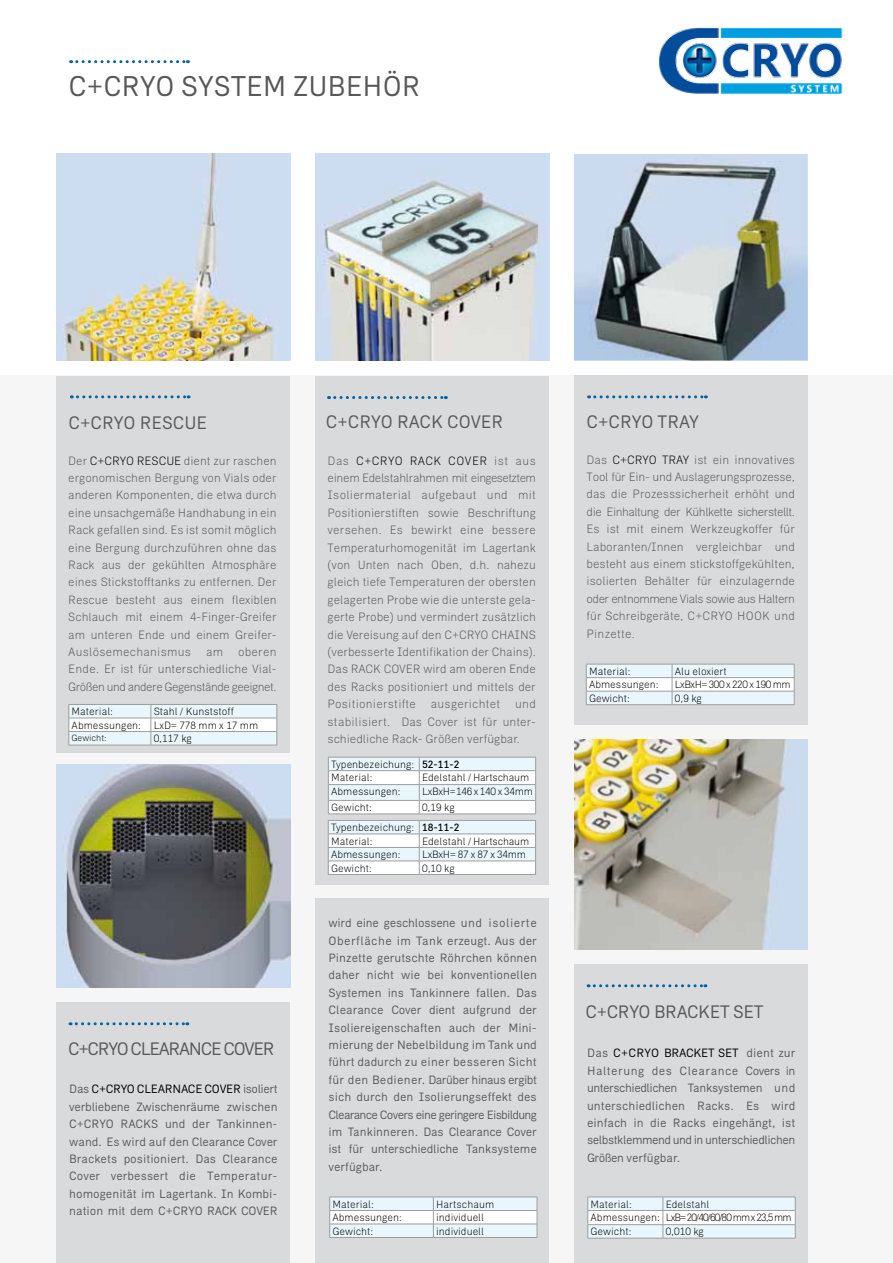
<style>
.page{position:relative;width:893px;height:1263px;background:#fff}
.page>*{position:absolute;margin:0;border:0;box-sizing:border-box;transform-origin:0 0}
.t1{font:28.5px "Zimmer";color:#58585a}
.t2{font:18px "Zimmer";color:#58585a}
.t3{font:18px "Zimmer";letter-spacing:-.07em;color:#58585a}
.t4{font:18px "Zimmer";letter-spacing:-.02em;color:#58585a}
.t5{font:300 12px/17.4px "Zimmer";color:#58585a;text-align:justify}
.t6{font:12px/17.4px "Zimmer";color:#58585a;text-align:justify}
.t7{font:300 10.5px/13.5px "Zimmer";color:#000}
.t8{font:300 10.5px "Zimmer";letter-spacing:-.02em;color:#000}
.t9{font:300 10.5px "Zimmer";letter-spacing:-.045em;color:#000}
.t10{font:300 10.5px "Zimmer";letter-spacing:-.025em;color:#000}
.t11{font:300 9px "Zimmer";color:#000}
.s1{color:#000}
.s2{font-weight:500}
</style>
<div class="page">
<div style="left:0;top:376px;width:893px;height:887px;background:#f6f6f6"></div>
<div style="left:315px;top:376px;width:234px;height:508px;background:#d9dadb"></div>
<div style="left:574px;top:376px;width:234px;height:349px;background:#d9dadb"></div>
<div style="left:574px;top:964px;width:234px;height:299px;background:#d9dadb"></div>
<div style="left:315px;top:898px;width:234px;height:365px;background:#d9dadb"></div>
<div style="left:56px;top:1002px;width:234px;height:261px;background:#d9dadb"></div>
<div style="left:56px;top:376px;width:234px;height:377px;background:#d9dadb"></div>
<svg style="left:329px;top:396px;width:117px;height:3px"></svg>
<svg style="left:588px;top:984px;width:118px;height:3px"></svg>
<svg style="left:70px;top:1022px;width:118px;height:3px"></svg>
<img style="left:574px;top:740px;width:234px;height:209px">
<img style="left:315px;top:154px;width:234px;height:207px">
<svg style="left:71px;top:60px;width:117px;height:3px"></svg>
<img style="left:659px;top:28px;width:184px;height:65px">
<svg style="left:329px;top:1197px;width:209px;height:40px;background:#e9f1f5"></svg>
<hr style="left:329px;top:1237px;width:104px;height:1px;background:#9c9e9f">
<hr style="left:433px;top:1237px;width:104px;height:1px;background:#9c9e9f">
<svg style="left:328px;top:757px;width:208px;height:57px;background:#ecf2f5"></svg>
<hr style="left:328px;top:814px;width:91px;height:1px;background:#9c9e9f">
<hr style="left:419px;top:814px;width:117px;height:1px;background:#9c9e9f">
<svg style="left:328px;top:820px;width:208px;height:54px;background:#ecf2f5"></svg>
<hr style="left:328px;top:874px;width:91px;height:1px;background:#9c9e9f">
<hr style="left:419px;top:874px;width:117px;height:1px;background:#9c9e9f">
<svg style="left:587px;top:1197px;width:209px;height:41px;background:#e9f1f5"></svg>
<hr style="left:588px;top:1238px;width:75px;height:1px;background:#9c9e9f">
<hr style="left:663px;top:1238px;width:132px;height:1px;background:#9c9e9f">
<svg style="left:71px;top:395px;width:118px;height:3px"></svg>
<svg style="left:69px;top:704px;width:209px;height:41px;background:#e8f0f4"></svg>
<hr style="left:69px;top:745px;width:82px;height:1px;background:#9c9e9f">
<hr style="left:151px;top:745px;width:126px;height:1px;background:#9c9e9f">
<img style="left:56px;top:154px;width:234px;height:207px">
<img style="left:56px;top:764px;width:234px;height:224px">
<svg style="left:589px;top:395px;width:117px;height:3px"></svg>
<img style="left:574px;top:154px;width:234px;height:207px">
<svg style="left:586px;top:664px;width:209px;height:41px;background:#e9f1f5"></svg>
<hr style="left:586px;top:704px;width:86px;height:1px;background:#9c9e9f">
<hr style="left:672px;top:704px;width:122px;height:1px;background:#9c9e9f">
<h1 class="t1" style="left:69px;top:70px;width:346px">C+CRYO SYSTE M Zub ehör</h1>
<h2 class="t2" style="left:69px;top:412px;width:127px">C+CRYO RESCUE</h2>
<p class="t5" style="left:68px;top:452px;width:210px">Der <span class="s1">C+CRYO RESCUE</span> dient zur raschen ergonomischen Bergung von Vials oder anderen Komponenten, die etwa durch eine unsachgemäße Handhabung in ein Rack gefallen sind. Es ist somit möglich eine Bergung durchzuführen ohne das Rack aus der gekühlten Atmosphäre eines Stickstofftanks zu entfernen. Der Rescue besteht aus einem flexiblen Schlauch mit einem 4-Finger-Greifer am unteren Ende und einem Greifer-Auslösemechanismus am oberen Ende. Er ist für unterschiedliche Vial-Größen und andere Gegenstände geeignet.</p>
<p class="t7" style="left:72px;top:705px;width:188px;text-indent:82px">Stahl / Kunststoff<br>Abmessungen: LxD= 778 mm x 17 mm</p>
<p class="t11" style="left:72px;top:733px;width:37px">Gewicht:</p>
<p class="t7" style="left:154px;top:732px;width:40px">0,117 kg</p>
<p class="t7" style="left:72px;top:705px;width:43px">Material:</p>
<h2 class="t3" style="left:68px;top:1038px;width:208px">C+CRYO CLEARANCE COVE R</h2>
<p class="t6" style="left:69px;top:1080px;width:210px">Das <span class="s1">C+CRYO CLEARNACE COVE R</span> isoliert verbliebene Zwischenräume zwischen C+CRYO RACKS und der Tankinnen&shy;wand. Es wird auf den Clearance Cover Brackets positioniert. Das Clearance Cover verbessert die Temperatur&shy;homogenität im Lagertank. In Kombi&shy;nation mit dem C+CRYO RACK COVER</p>
<h2 class="t2" style="left:326px;top:411px;width:179px">C+CRYO RACK COVE R</h2>
<p class="t5" style="left:328px;top:452px;width:210px">Das <span class="s1">C+CRYO RACK COVER</span> ist aus einem Edelstahlrahmen mit eingesetztem Isoliermaterial aufgebaut und mit Positionierstiften sowie Beschriftung versehen. Es bewirkt eine bessere Temperaturhomogenität im Lagertank (von Unten nach Oben, d.h. nahezu gleich tiefe Temperaturen der obersten gelagerten Probe wie die unterste gela&shy;gerte Probe) und vermindert zusätzlich die Vereisung auf den C+CRYO CHAINS (verbesserte Identifikation der Chains).<br>Das RACK COVER wird am oberen Ende des Racks positioniert und mittels der Positionierstifte ausgerichtet und stabilisiert. Das Cover ist für unter&shy;schiedliche Rack- Größen verfügbar.</p>
<p class="t7" style="left:331px;top:757px;width:130px">Typenbezeichung: <span class="s2">52-11-2<br></span>Material:</p>
<p class="t8" style="left:422px;top:771px;width:109px">Edelstahl / Hartschaum</p>
<p class="t7" style="left:331px;top:785px;width:71px">Abmessungen:</p>
<p class="t10" style="left:422px;top:785px;width:112px">LxBxH= 146 x 140 x 34mm</p>
<p class="t7" style="left:331px;top:801px;width:42px">Gewicht:</p>
<p class="t7" style="left:331px;top:797px;width:130px;line-height:20px;text-indent:91px">0,19 kg<br>Typenbezeichung: <span class="s2">18-11-2</span></p>
<p class="t7" style="left:331px;top:834px;width:43px">Material:</p>
<p class="t8" style="left:422px;top:835px;width:109px">Edelstahl / Hartschaum</p>
<p class="t7" style="left:331px;top:848px;width:71px">Abmessungen:</p>
<p class="t8" style="left:422px;top:848px;width:105px">LxBxH= 87 x 87 x 34mm</p>
<p class="t7" style="left:331px;top:861px;width:42px">Gewicht:</p>
<p class="t7" style="left:422px;top:861px;width:34px">0,10 kg</p>
<p class="t6" style="left:328px;top:914px;width:210px">wird eine geschlossene und isolierte Oberfläche im Tank erzeugt. Aus der Pinzette gerutschte Röhrchen können daher nicht wie bei konventionellen Systemen ins Tankinnere fallen. Das Clearance Cover dient aufgrund der Isoliereigenschaften auch der Mini&shy;mierung der Nebelbildung im Tank und führt dadurch zu einer besseren Sicht für den Bediener. Darüber hinaus ergibt sich durch den Isolierungseffekt des Clearance Covers eine geringere Eisbildung im Tankinneren. Das Clearance Cover ist für unterschiedliche Tanksysteme verfügbar.</p>
<p class="t7" style="left:332px;top:1197px;width:43px">Material:</p>
<p class="t7" style="left:436px;top:1197px;width:59px">Hartschaum</p>
<p class="t7" style="left:332px;top:1211px;width:71px">Abmessungen:</p>
<p class="t7" style="left:436px;top:1211px;width:49px">individuell</p>
<p class="t7" style="left:332px;top:1224px;width:42px">Gewicht:</p>
<p class="t7" style="left:436px;top:1224px;width:49px">individuell</p>
<h2 class="t2" style="left:587px;top:411px;width:114px">C+CRYO TRAY</h2>
<p class="t5" style="left:587px;top:451px;width:210px">Das <span class="s1">C+CRYO TRAY</span> ist ein innovatives Tool für Ein- und Auslagerungsprozesse, das die Prozesssicherheit erhöht und die Einhaltung der Kühlkette sicherstellt.<br>Es ist mit einem Werkzeugkoffer für Laboranten/Innen vergleichbar und besteht aus einem stickstoffgekühlten, isolierten Behälter für einzulagernde oder entnommene Vials sowie aus Haltern für Schreibgeräte, C+CRYO HOOK und Pinzette.</p>
<p class="t7" style="left:589px;top:664px;width:43px">Material:</p>
<p class="t7" style="left:675px;top:664px;width:54px">Alu eloxiert</p>
<p class="t7" style="left:589px;top:678px;width:71px">Abmessungen:</p>
<p class="t9" style="left:675px;top:679px;width:117px">LxBxH= 300 x 220 x 190 mm</p>
<p class="t7" style="left:589px;top:691px;width:42px">Gewicht:</p>
<p class="t7" style="left:675px;top:691px;width:29px">0,9 kg</p>
<h2 class="t4" style="left:585px;top:1001px;width:180px">C+CRYO BRACKET SET</h2>
<p class="t6" style="left:587px;top:1044px;width:210px">Das <span class="s1">C+CRYO BRACKET SET</span> dient zur H alterung des Clearance Covers in unterschiedlichen Tanksystemen und unterschiedlichen Racks. Es wird einfach in die Racks eingehängt, ist selbstklemmend und in unterschiedlichen Größen verfügbar.</p>
<p class="t7" style="left:591px;top:1197px;width:43px">Material:</p>
<p class="t7" style="left:591px;top:1197px;width:203px;text-indent:75px">Edelstahl<br>Abmessungen: LxB= 20/40/60/80 mm x 23,5 mm<br>Gewicht:</p>
<p class="t7" style="left:666px;top:1225px;width:40px">0,010 kg</p>
</div>
